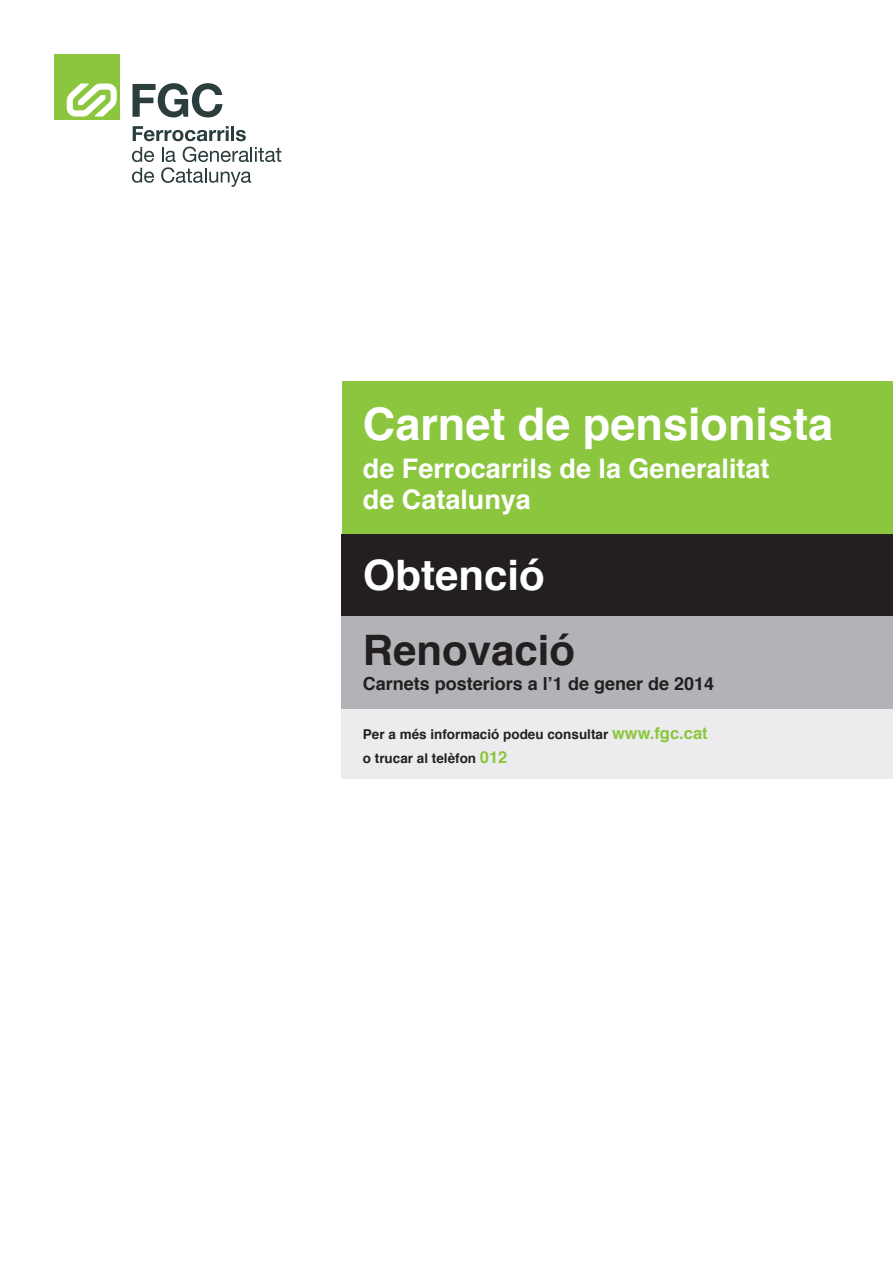
<style>
.page{position:relative;width:893px;height:1263px;background:#fff}
.page>*{position:absolute;margin:0;border:0;box-sizing:border-box;transform-origin:0 0}
.t1{font:700 45px "Helvetica";color:#fff}
.t2{font:700 42px "Helvetica";color:#231f20}
.t3{font:700 42px "Helvetica";color:#fff}
.t4{font:700 27px "Helvetica";color:#fff}
.t5{font:700 18px "Helvetica";color:#231f20}
.t6{font:700 13.5px "Helvetica";color:#231f20}
.s1{font-size:16.5px;color:#8bc63e}
</style>
<div class="page">
<svg style="left:132px;top:83px;width:90px;height:34px"></svg>
<div style="left:54px;top:54px;width:66px;height:66px;background:#8bc63e"></div>
<svg style="left:67px;top:83px;width:50px;height:34px"></svg>
<svg style="left:133px;top:126px;width:96px;height:15px"></svg>
<hr style="left:231px;top:126px;width:3px;height:15px;background:#2b3d3d">
<svg style="left:236px;top:130px;width:10px;height:11px"></svg>
<svg style="left:132px;top:147px;width:22px;height:15px"></svg>
<svg style="left:132px;top:168px;width:22px;height:15px"></svg>
<svg style="left:161px;top:147px;width:120px;height:40px"></svg>
<div style="left:342px;top:381px;width:551px;height:154px;background:#8bc63e"></div>
<div style="left:342px;top:535px;width:551px;height:81px;background:#231f20"></div>
<div style="left:342px;top:616px;width:551px;height:93px;background:#b2b3b7"></div>
<div style="left:342px;top:709px;width:551px;height:70px;background:#ececee"></div>
<p class="t1" style="left:363px;top:388px;width:472px">Carnet de pensionista</p>
<p class="t4" style="left:363px;top:446px;width:408px">de Ferrocarrils de la Generalitat</p>
<p class="t4" style="left:363px;top:478px;width:170px">de Catalunya</p>
<p class="t3" style="left:363px;top:541px;width:184px">Obtenció</p>
<p class="t2" style="left:363px;top:616px;width:214px">Renovació</p>
<p class="t5" style="left:363px;top:669px;width:353px">Carnets posteriors a l’1 de gener de 2014</p>
<p class="t6" style="left:363px;top:724px;width:346px">Per a més informació podeu consultar <span class="s1">www.fgc.cat</span></p>
<p class="t6" style="left:363px;top:748px;width:146px">o trucar al telèfon <span class="s1">012</span></p>
</div>
